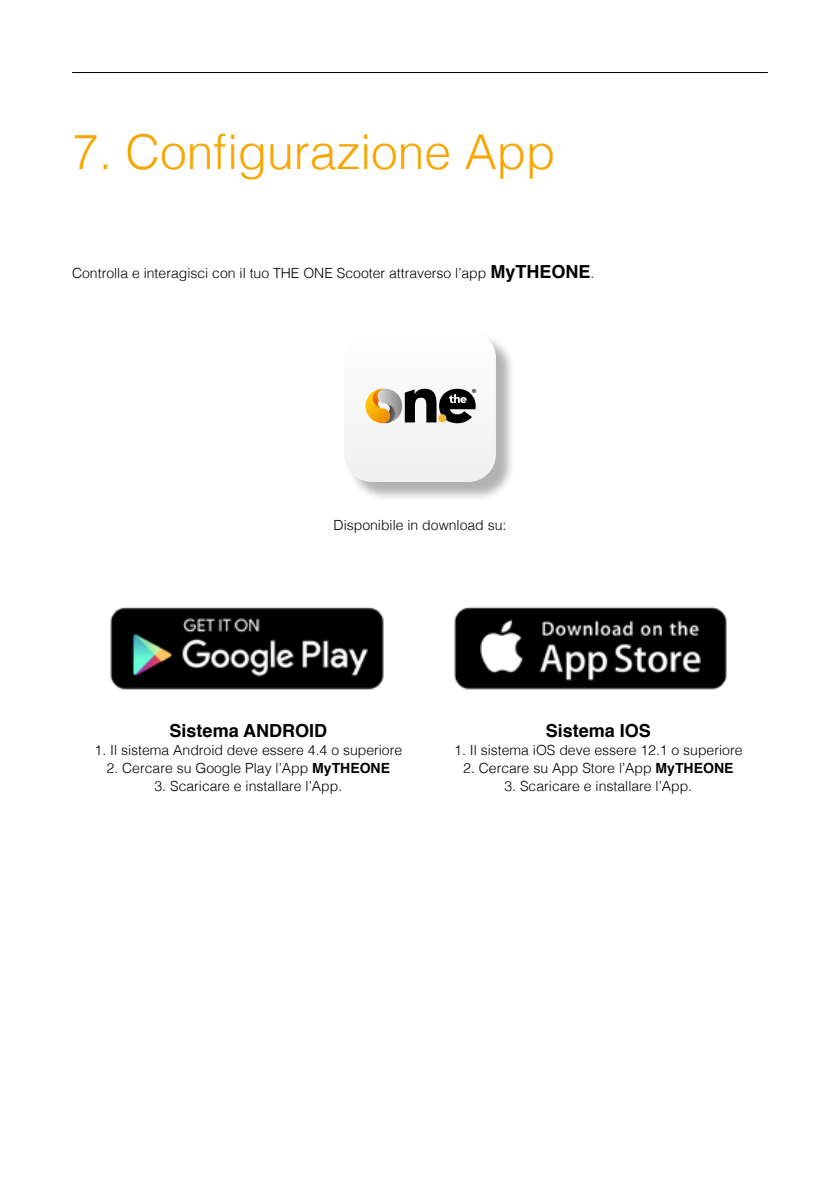
<style>
.page{position:relative;width:840px;height:1191px;background:#fff}
.page>*{position:absolute;margin:0;border:0;box-sizing:border-box;transform-origin:0 0}
.t1{font:300 48px "Helvetica";color:#f7a600}
.t2{font:700 18px "Helvetica";color:#000}
.t3{font:300 14px "Helvetica";color:#000}
.s1{font-weight:700;font-size:18px}
.s2{font-weight:700}
</style>
<div class="page">
<hr style="left:72px;top:72px;width:695px;height:1px;background:#000">
<div style="left:346px;top:333px;width:170px;height:169px;background:#000;opacity:.75"></div>
<div style="left:344px;top:330px;width:151px;height:152px;background:#f7f7f7;border-radius:28px"></div>
<svg style="left:365px;top:389px;width:111px;height:34px"></svg>
<img style="left:110px;top:607px;width:274px;height:83px">
<img style="left:454px;top:606px;width:273px;height:84px">
<h1 class="t1" style="left:72px;top:111px;width:484px">7. Configurazione App</h1>
<p class="t3" style="left:72px;top:261px;width:523px">Controlla e interagisci con il tuo THE ONE Scooter attraverso l’app <span class="s1">MyTHEONE</span>.</p>
<p class="t3" style="left:333px;top:513px;width:174px">Disponibile in download su:</p>
<p class="t2" style="left:169px;top:716px;width:159px">Sistema ANDROID</p>
<p class="t3" style="left:94px;top:738px;width:309px">1. Il sistema Android deve essere 4.4 o superiore</p>
<p class="t3" style="left:107px;top:756px;width:285px">2. Cercare su Google Play l’App <span class="s2">MyTHEONE</span></p>
<p class="t3" style="left:154px;top:774px;width:189px">3. Scaricare e installare l’App.</p>
<p class="t2" style="left:545px;top:716px;width:107px">Sistema IOS</p>
<p class="t3" style="left:454px;top:738px;width:289px">1. Il sistema iOS deve essere 12.1 o superiore</p>
<p class="t3" style="left:463px;top:756px;width:271px">2. Cercare su App Store l’App <span class="s2">MyTHEONE</span></p>
<p class="t3" style="left:504px;top:774px;width:189px">3. Scaricare e installare l’App.</p>
</div>
